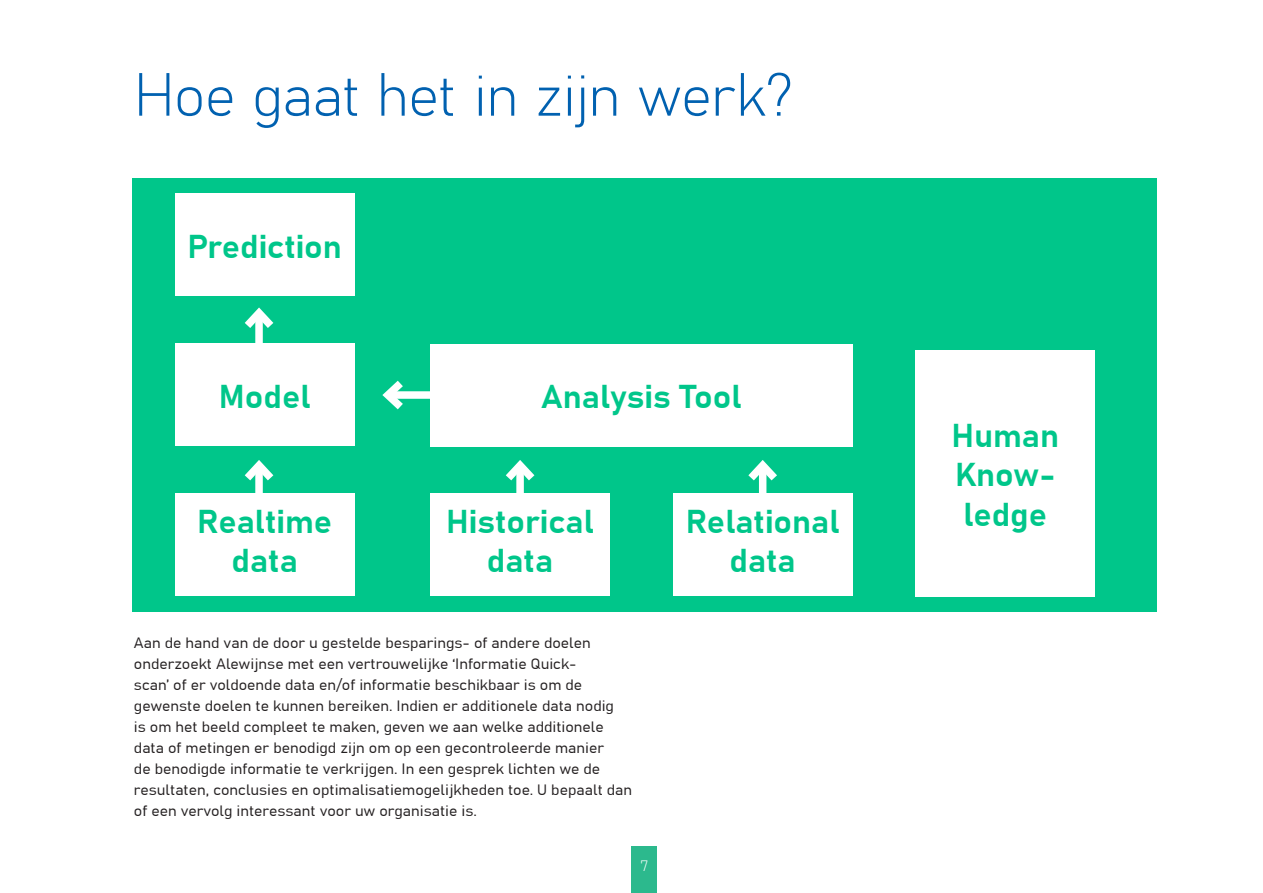
<style>
.page{position:relative;width:1263px;height:893px;background:#fff}
.page>*{position:absolute;margin:0;border:0;box-sizing:border-box;transform-origin:0 0}
.Kopregel_blauw{font:300 60px "Grandview";letter-spacing:-.015em;color:#0161b0}
.t1{font:700 33px/39.6px "Grandview";color:#00c68a;text-align:center}
.body_10_14{font:15px/21px "Grandview";color:#231f20}
.t2{font:300 15px "Grandview";color:#fff}
</style>
<div class="page">
<div style="left:631px;top:846px;width:26px;height:47px;background:#2cb98d"></div>
<div style="left:132px;top:178px;width:1024px;height:434px;background:#00c68a"></div>
<div style="left:175px;top:193px;width:180px;height:102px;background:#fff"></div>
<div style="left:175px;top:343px;width:180px;height:103px;background:#fff"></div>
<div style="left:430px;top:344px;width:423px;height:102px;background:#fff"></div>
<div style="left:175px;top:494px;width:180px;height:102px;background:#fff"></div>
<div style="left:915px;top:350px;width:180px;height:246px;background:#fff"></div>
<div style="left:430px;top:494px;width:180px;height:102px;background:#fff"></div>
<div style="left:673px;top:494px;width:180px;height:102px;background:#fff"></div>
<div style="left:255px;top:465px;width:8px;height:31px;background:#fff"></div>
<svg style="left:244px;top:460px;width:30px;height:28px"></svg>
<div style="left:516px;top:465px;width:8px;height:31px;background:#fff"></div>
<svg style="left:505px;top:460px;width:30px;height:28px"></svg>
<div style="left:388px;top:391px;width:110px;height:8px;background:#fff"></div>
<svg style="left:382px;top:380px;width:29px;height:30px"></svg>
<div style="left:759px;top:465px;width:7px;height:31px;background:#fff"></div>
<svg style="left:748px;top:460px;width:29px;height:28px"></svg>
<div style="left:255px;top:313px;width:8px;height:31px;background:#fff"></div>
<svg style="left:244px;top:307px;width:30px;height:29px"></svg>
<p class="Kopregel_blauw" style="left:134px;top:57px;width:660px">Hoe gaat het in zijn werk?</p>
<p class="t1" style="left:187px;top:226px;width:156px">Prediction</p>
<p class="t1" style="left:219px;top:376px;width:93px">Model</p>
<p class="t1" style="left:541px;top:377px;width:202px">Analysis Tool</p>
<p class="t1" style="left:951px;top:415px;width:109px">Human</p>
<p class="t1" style="left:955px;top:455px;width:102px">Know-</p>
<p class="t1" style="left:197px;top:501px;width:137px">Realtime data</p>
<p class="t1" style="left:446px;top:501px;width:149px">Historical</p>
<p class="t1" style="left:963px;top:494px;width:85px">ledge</p>
<p class="t1" style="left:487px;top:541px;width:68px">data</p>
<p class="t1" style="left:686px;top:501px;width:155px">Relational data</p>
<p class="body_10_14" style="left:134px;top:632px;width:500px">Aan de hand van de door u gestelde besparings- of andere doelen onderzoekt Alewijnse met een vertrouwelijke ‘Informatie Quick-<br>scan’ of er voldoende data en/of informatie beschikbaar is om de gewenste doelen te kunnen bereiken. Indien er additionele data nodig<br>is om het beeld compleet te maken, geven we aan welke additionele data of metingen er benodigd zijn om op een gecontroleerde manier<br>de benodigde informatie te verkrijgen. In een gesprek lichten we de resultaten, conclusies en optimalisatiemogelijkheden toe. U bepaalt dan of een vervolg interessant voor uw organisatie is.</p>
<p class="t2" style="left:640px;top:856px;width:9px">7</p>
</div>
